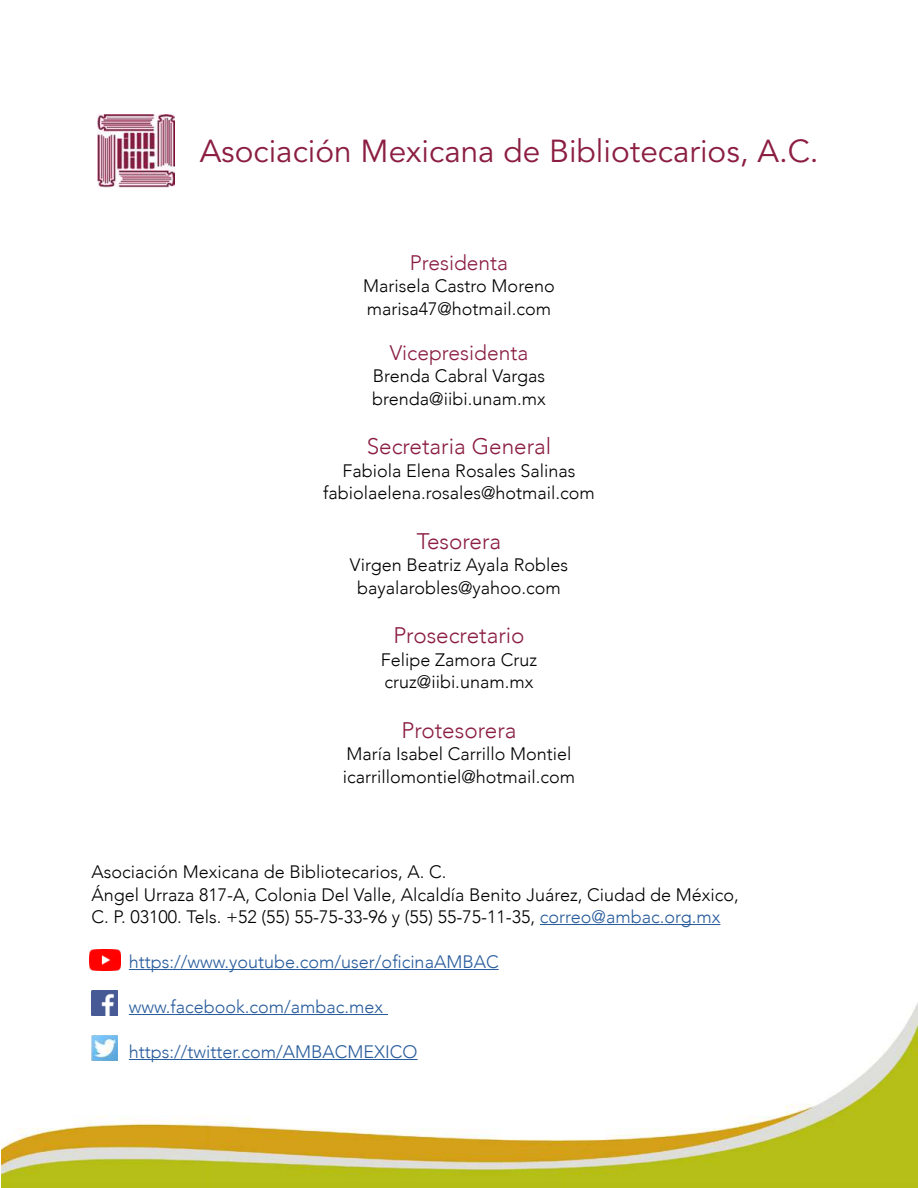
<style>
.page{position:relative;width:918px;height:1188px;background:#fff}
.page>*{position:absolute;margin:0;border:0;box-sizing:border-box;transform-origin:0 0}
.t1{font:31.65px "Avenir LT Std";color:#8b1e41}
.t2{font:300 22.5px "Avenir";color:#8b1e41}
.t3{font:300 21px "Avenir";color:#8b1e41}
.t4{font:300 18px/22.5px "Avenir";color:#000}
.t5{font:300 18px "Avenir";color:#275b9b}
.s1{color:#275b9b}
</style>
<div class="page">
<img style="left:1px;top:1001px;width:917px;height:186px">
<hr style="left:540px;top:924px;width:180px;height:1px;background:#275b9b">
<hr style="left:129px;top:969px;width:370px;height:1px;background:#275b9b">
<hr style="left:129px;top:1014px;width:259px;height:1px;background:#275b9b">
<hr style="left:129px;top:1059px;width:289px;height:1px;background:#275b9b">
<img style="left:91px;top:990px;width:26px;height:26px">
<img style="left:89px;top:949px;width:31px;height:22px">
<img style="left:92px;top:1035px;width:26px;height:26px">
<img style="left:98px;top:114px;width:76px;height:74px">
<h1 class="t1" style="left:200px;top:133px;width:620px">Asociación Mexicana de Bibliotecarios, A.C.</h1>
<p class="t3" style="left:410px;top:250px;width:100px">Presidenta</p>
<p class="t4" style="left:363px;top:275px;width:193px">Marisela Castro Moreno marisa47@hotmail.com</p>
<p class="t3" style="left:390px;top:340px;width:140px">Vicepresidenta</p>
<p class="t4" style="left:372px;top:365px;width:175px">Brenda Cabral Vargas brenda@iibi.unam.mx</p>
<p class="t2" style="left:367px;top:433px;width:186px">Secretaria General</p>
<p class="t4" style="left:323px;top:460px;width:273px;text-align:center">Fabiola Elena Rosales Salinas fabiolaelena.rosales@hotmail.com</p>
<p class="t2" style="left:417px;top:528px;width:86px">Tesorera</p>
<p class="t4" style="left:350px;top:554px;width:220px;text-align:center">Virgen Beatriz Ayala Robles bayalarobles@yahoo.com</p>
<p class="t2" style="left:393px;top:622px;width:133px">Prosecretario</p>
<p class="t4" style="left:381px;top:649px;width:158px">Felipe Zamora Cruz cruz@iibi.unam.mx</p>
<p class="t2" style="left:401px;top:717px;width:117px">Protesorera</p>
<p class="t4" style="left:343px;top:743px;width:234px">María Isabel Carrillo Montiel icarrillomontiel@hotmail.com</p>
<p class="t4" style="left:91px;top:861px;width:649px">Asociación Mexicana de Bibliotecarios, A. C.<br>Ángel Urraza 817-A, Colonia Del Valle, Alcaldía Benito Juárez, Ciudad de México,<br>C. P. 03100. Tels. +52 (55) 55-75-33-96 y (55) 55-75-11-35, <span class="s1">correo@ambac.org.mx</span></p>
<p class="t5" style="left:129px;top:951px;width:371px">https://www.youtube.com/user/oficinaAMBAC</p>
<p class="t5" style="left:129px;top:996px;width:256px">www.facebook.com/ambac.mex</p>
<p class="t5" style="left:129px;top:1041px;width:290px">https://twitter.com/AMBACMEXICO</p>
</div>
